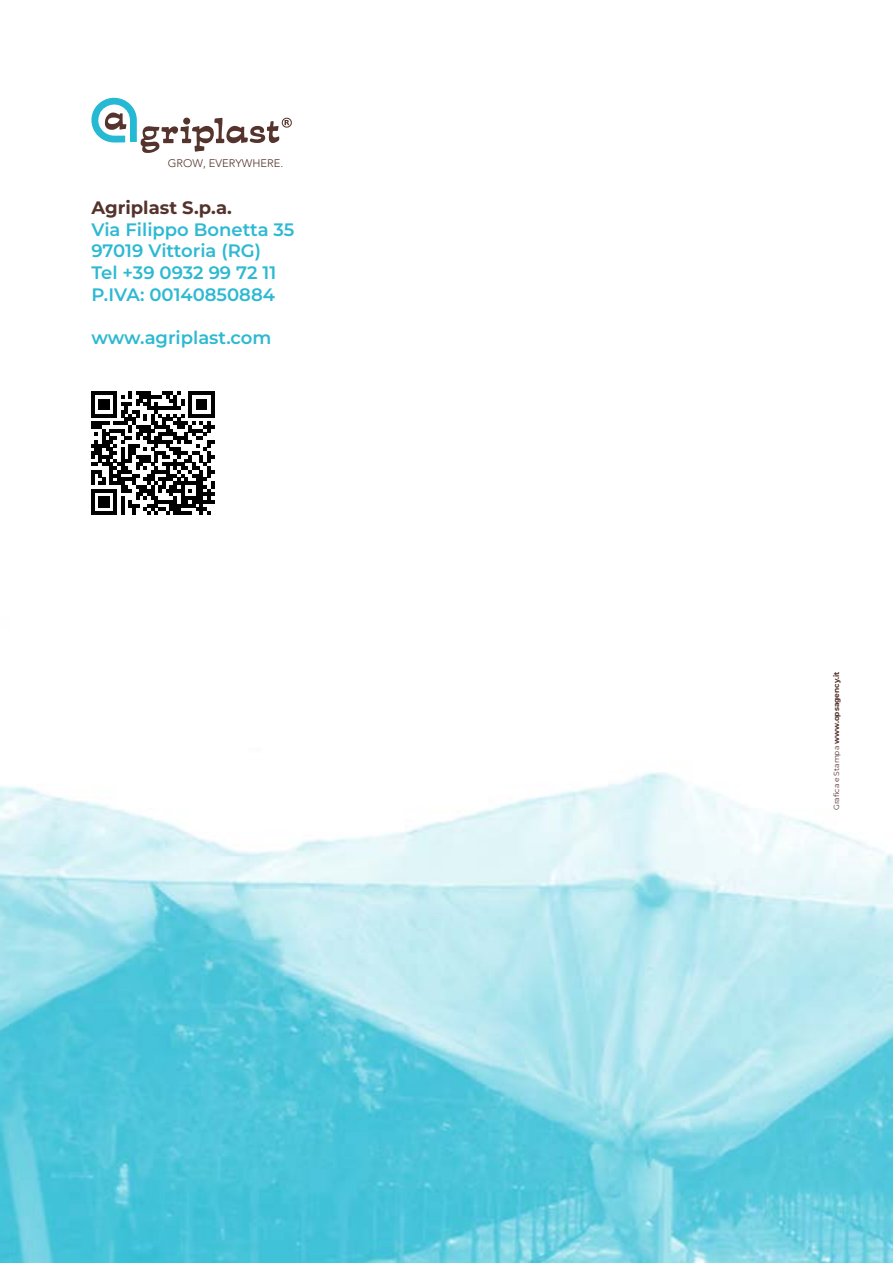
<style>
.page{position:relative;width:893px;height:1263px;background:#fff}
.page>*{position:absolute;margin:0;border:0;box-sizing:border-box;transform-origin:0 0}
.t1{font:600 18px/21.6px "Montserrat";color:#2db9d2}
.t2{font:700 18px "Montserrat";color:#55332d}
.t3{font:300 10.95px "Avenir";color:#55342d}
.t4{font:700 7.5px "Montserrat";color:#55332d}
.s1{font-weight:400}
</style>
<div class="page">
<svg style="left:91px;top:98px;width:201px;height:55px"></svg>
<img style="left:0;top:772px;width:893px;height:491px">
<svg style="left:91px;top:391px;width:123px;height:124px"></svg>
<p class="t3" style="left:168px;top:157px;width:117px">GROW, EVERYWHERE.</p>
<p class="t2" style="left:91px;top:196px;width:142px">Agriplast S.p.a.</p>
<p class="t1" style="left:91px;top:218px;width:204px">Via Filippo Bonetta 35<br>97019 Vittoria (RG)<br>Tel +39 0932 99 72 11<br>P.IVA: 00140850884</p>
<p class="t1" style="left:91px;top:326px;width:181px">www.agriplast.com</p>
<p class="t4" style="left:831px;top:810px;width:140px;rotate:-90deg"><span class="s1">Grafica e Stampa</span> www.opsagency.it</p>
</div>
